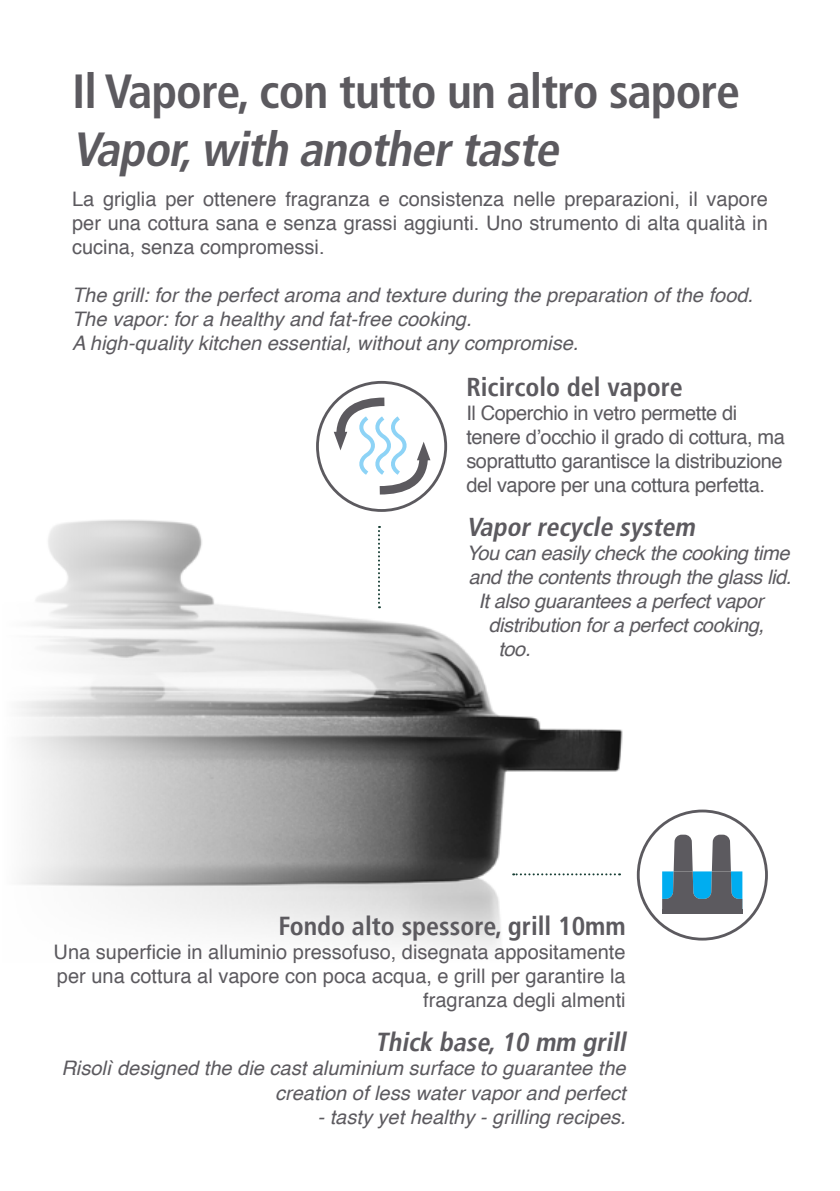
<style>
.page{position:relative;width:840px;height:1191px;background:#fff}
.page>*{position:absolute;margin:0;border:0;box-sizing:border-box;transform-origin:0 0}
.t1{font:700 condensed 48px "Frutiger LT Std";letter-spacing:-.02em;color:#5c5a5f}
.t2{font:italic 700 condensed 48px "Frutiger LT Std";color:#5c5a5f}
.t3{font:700 condensed 26px "Frutiger LT";color:#5c5a5f}
.t4{font:italic 700 condensed 26px "Frutiger LT";color:#5c5a5f}
.t5{font:italic 700 condensed 26px "Frutiger LT Std";color:#5c5a5f}
.t6{font:20px/24px "Helvetica";color:#5c5a5f;text-align:justify}
.t7{font:italic 20px/24px "Helvetica";color:#5c5a5f}
.t8{font:20px/24px "Helvetica";letter-spacing:-.02em;color:#5c5a5f}
.t9{font:italic 20px "Helvetica";letter-spacing:-.02em;color:#5c5a5f}
</style>
<div class="page">
<img style="left:316px;top:380px;width:452px;height:570px">
<svg style="left:19px;top:454px;width:409px;height:496px"></svg>
<div style="left:636px;top:809px;width:131px;height:131px;border:3px solid #5c5a5f;border-radius:50%"></div>
<svg style="left:378px;top:526px;width:2px;height:82px"></svg>
<div style="left:316px;top:381px;width:131px;height:131px;border:3px solid #5c5a5f;border-radius:50%"></div>
<svg style="left:332px;top:393px;width:100px;height:106px"></svg>
<hr style="left:661px;top:909px;width:81px;height:4px;background:#5c5a5f">
<svg style="left:661px;top:834px;width:81px;height:75px"></svg>
<svg style="left:513px;top:873px;width:106px;height:2px"></svg>
<h1 class="t1" style="left:72px;top:63px;width:669px">Il Vapore, con tutto un altro sapore</h1>
<h1 class="t2" style="left:72px;top:120px;width:497px">Vapor,with anothertaste</h1>
<p class="t6" style="left:72px;top:187px;width:696px">La griglia per ottenere fragranza e consistenza nelle preparazioni, il vapore per una cottura sana e senza grassi aggiunti. Uno strumento di alta qualità in cucina, senza compromessi.</p>
<p class="t7" style="left:72px;top:283px;width:682px">The grill: for the perfect aroma and texture during the preparation of the food.<br>The vapor: for a healthy and fat-free cooking.<br>A high-quality kitchen essential, without any compromise.</p>
<h2 class="t3" style="left:466px;top:371px;width:218px">Ricircolo del vapore</h2>
<p class="t8" style="left:466px;top:402px;width:320px">Il Coperchio in vetro permette di tenere d’occhio il grado di cottura, ma soprattutto garantisce la distribuzione del vapore per una cottura perfetta.</p>
<h2 class="t5" style="left:466px;top:511px;width:235px">Vaporrecycle system</h2>
<p class="t9" style="left:466px;top:537px;width:324px">You can easily check the cooking time</p>
<p class="t9" style="left:468px;top:561px;width:324px">and the contents through the glass lid.</p>
<p class="t9" style="left:478px;top:585px;width:286px">It also guarantees a perfect vapor</p>
<p class="t9" style="left:488px;top:609px;width:277px">distribution for a perfect cooking,</p>
<p class="t7" style="left:498px;top:637px;width:34px">too.</p>
<h2 class="t3" style="left:278px;top:911px;width:348px">Fondo alto spessore, grill 10mm</h2>
<p class="t6" style="left:54px;top:941px;width:573px;text-align:right">Una superficie in alluminio pressofuso, disegnata appositamente per una cottura al vapore con poca acqua, e grill per garantire la fragranza degli almenti</p>
<h2 class="t4" style="left:375px;top:1027px;width:257px">Thick base,10 mm grill</h2>
<p class="t7" style="left:61px;top:1057px;width:565px;text-align:right">Risolì designed the die cast aluminium surface to guarantee the creation of less water vapor and perfect</p>
<p class="t7" style="left:317px;top:1105px;width:309px">- tasty yet healthy - grilling recipes.</p>
</div>
